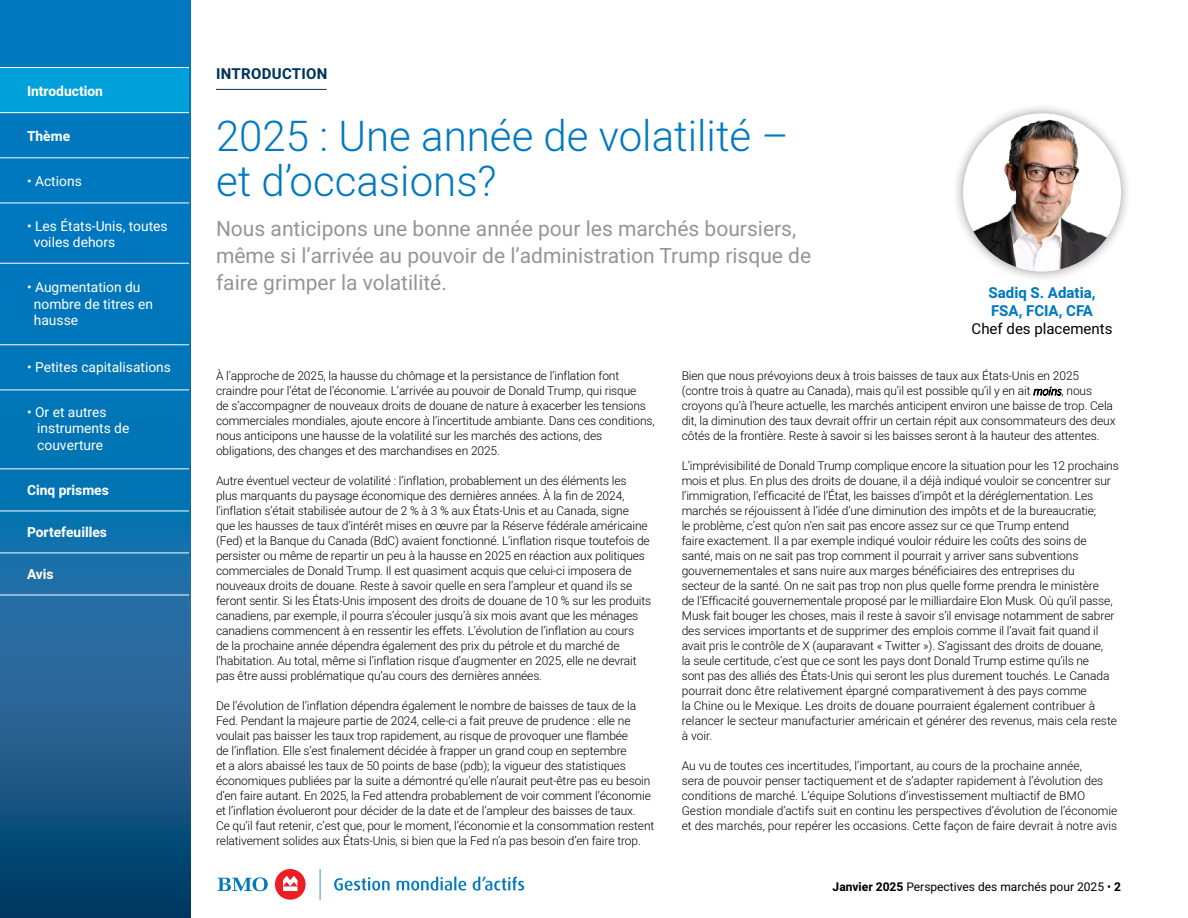
<style>
.page{position:relative;width:1188px;height:918px;background:#fff}
.page>*{position:absolute;margin:0;border:0;box-sizing:border-box;transform-origin:0 0}
.Heading_1{font:300 42px/45px "Heebo";color:#0079c1}
.Paragraph_1{font:21px/27px "Heebo";color:#939598}
.t1{font:700 15px/18px "Heebo";color:#0079c1;text-align:center}
.Heading_2{font:700 15px "Heebo";letter-spacing:.02em;color:#00345d}
.t2{font:13.8px "Heebo";color:#fff}
.t3{font:700 13.8px "Heebo";color:#fff}
.Paragraph_2{font:300 12px/15px "Heebo";letter-spacing:-.01em;color:#000}
.t4{font:12px "Heebo";color:#000}
.s1{font-weight:400;color:#000}
.s2{font-family:"Source Sans Pro";font-style:italic}
.s3{font-weight:700}
</style>
<div class="page">
<div style="left:275px;top:869px;width:31px;height:31px;background:#ed1d24;border-radius:50%"></div>
<svg style="left:283px;top:876px;width:15px;height:15px"></svg>
<svg style="left:320px;top:869px;width:1px;height:31px"></svg>
<svg style="left:218px;top:877px;width:50px;height:14px"></svg>
<svg style="left:334px;top:877px;width:56px;height:14px"></svg>
<svg style="left:473px;top:876px;width:51px;height:15px"></svg>
<svg style="left:397px;top:877px;width:69px;height:14px"></svg>
<svg style="left:0;top:0;width:190px;height:918px;background:#0d6ba7"></svg>
<div style="left:952px;top:102px;width:180px;height:181px;background:#000;opacity:.4"></div>
<img style="left:963px;top:113px;width:158px;height:158px;border-radius:79px">
<hr style="left:216px;top:89px;width:111px;height:1px;background:#00345d">
<div style="left:0;top:68px;width:189px;height:45px;background:#00a0db"></div>
<hr style="left:0;top:112px;width:189px;height:1px;background:#fff">
<hr style="left:0;top:158px;width:189px;height:1px;background:#fff">
<hr style="left:0;top:203px;width:189px;height:1px;background:#fff">
<hr style="left:0;top:390px;width:189px;height:1px;background:#fff">
<hr style="left:0;top:553px;width:189px;height:1px;background:#fff">
<hr style="left:0;top:595px;width:189px;height:1px;background:#fff">
<hr style="left:0;top:263px;width:189px;height:1px;background:#fff">
<hr style="left:0;top:345px;width:189px;height:1px;background:#fff">
<hr style="left:0;top:469px;width:189px;height:1px;background:#fff">
<hr style="left:0;top:511px;width:189px;height:1px;background:#fff">
<hr style="left:0;top:67px;width:189px;height:1px;background:#fff">
<p class="t3" style="left:27px;top:81px;width:77px">Introduction</p>
<p class="t3" style="left:27px;top:126px;width:45px">Thème</p>
<p class="t2" style="left:27px;top:171px;width:56px">• Actions</p>
<p class="t2" style="left:27px;top:216px;width:142px">• Les États-Unis, toutes</p>
<p class="t2" style="left:34px;top:233px;width:83px">voiles dehors</p>
<p class="t2" style="left:27px;top:278px;width:115px">• Augmentation du</p>
<p class="t2" style="left:34px;top:294px;width:121px">nombre de titres en</p>
<p class="t2" style="left:34px;top:311px;width:46px">hausse</p>
<p class="t2" style="left:27px;top:357px;width:146px">• Petites capitalisations</p>
<p class="t2" style="left:27px;top:402px;width:81px">• Or et autres</p>
<p class="t2" style="left:37px;top:419px;width:94px">instruments de</p>
<p class="t2" style="left:37px;top:435px;width:67px">couverture</p>
<p class="t3" style="left:27px;top:480px;width:83px">Cinq prismes</p>
<p class="t3" style="left:27px;top:522px;width:82px">Portefeuilles</p>
<p class="t3" style="left:27px;top:564px;width:28px">Avis</p>
<p class="Heading_2" style="left:216px;top:63px;width:113px">INTRODUCTION</p>
<p class="Heading_1" style="left:216px;top:112px;width:574px">2025 : Une année de volatilité – et d’occasions?</p>
<p class="Paragraph_1" style="left:216px;top:215px;width:597px">Nous anticipons une bonne année pour les marchés boursiers, même si l’arrivée au pouvoir de l’administration Trump risque de faire grimper la volatilité.</p>
<p class="t1" style="left:972px;top:284px;width:142px">Sadiq S. Adatia,<br>FSA, FCIA, CFA<br><span class="s1">Chef des placements</span></p>
<p class="Paragraph_2" style="left:216px;top:368px;width:440px">À l’approche de 2025, la hausse du chômage et la persistance de l’inflation font craindre pour l’état de l’économie. L’arrivée au pouvoir de Donald Trump, qui risque<br>de s’accompagner de nouveaux droits de douane de nature à exacerber les tensions commerciales mondiales, ajoute encore à l’incertitude ambiante. Dans ces conditions, nous anticipons une hausse de la volatilité sur les marchés des actions, des obligations, des changes et des marchandises en 2025.</p>
<p class="Paragraph_2" style="left:216px;top:473px;width:437px">Autre éventuel vecteur de volatilité : l’inflation, probablement un des éléments les<br>plus marquants du paysage économique des dernières années. À la fin de 2024, l’inflation s’était stabilisée autour de 2 % à 3 % aux États-Unis et au Canada, signe<br>que les hausses de taux d’intérêt mises en œuvre par la Réserve fédérale américaine (Fed) et la Banque du Canada (BdC) avaient fonctionné. L’inflation risque toutefois de persister ou même de repartir un peu à la hausse en 2025 en réaction aux politiques commerciales de Donald Trump. Il est quasiment acquis que celui-ci imposera de nouveaux droits de douane. Reste à savoir quelle en sera l’ampleur et quand ils se feront sentir. Si les États-Unis imposent des droits de douane de 10 % sur les produits canadiens, par exemple, il pourra s’écouler jusqu’à six mois avant que les ménages canadiens commencent à en ressentir les effets. L’évolution de l’inflation au cours<br>de la prochaine année dépendra également des prix du pétrole et du marché de l’habitation. Au total, même si l’inflation risque d’augmenter en 2025, elle ne devrait pas être aussi problématique qu’au cours des dernières années.</p>
<p class="Paragraph_2" style="left:216px;top:698px;width:440px">De l’évolution de l’inflation dépendra également le nombre de baisses de taux de la Fed. Pendant la majeure partie de 2024, celle-ci a fait preuve de prudence : elle ne voulait pas baisser les taux trop rapidement, au risque de provoquer une flambée<br>de l’inflation. Elle s’est finalement décidée à frapper un grand coup en septembre<br>et a alors abaissé les taux de 50 points de base (pdb); la vigueur des statistiques économiques publiées par la suite a démontré qu’elle n’aurait peut-être pas eu besoin d’en faire autant. En 2025, la Fed attendra probablement de voir comment l’économie et l’inflation évolueront pour décider de la date et de l’ampleur des baisses de taux.<br>Ce qu’il faut retenir, c’est que, pour le moment, l’économie et la consommation restent</p>
<p class="Paragraph_2" style="left:216px;top:833px;width:426px">relativement solides aux États-Unis, si bien que la Fed n’a pas besoin d’en faire trop.</p>
<p class="Paragraph_2" style="left:682px;top:368px;width:435px">Bien que nous prévoyions deux à trois baisses de taux aux États-Unis en 2025 (contre trois à quatre au Canada), mais qu’il est possible qu’il y en ait <span class="s2">moins</span>, nous croyons qu’à l’heure actuelle, les marchés anticipent environ une baisse de trop. Cela dit, la diminution des taux devrait offrir un certain répit aux consommateurs des deux côtés de la frontière. Reste à savoir si les baisses seront à la hauteur des attentes.</p>
<p class="Paragraph_2" style="left:682px;top:458px;width:439px">L’imprévisibilité de Donald Trump complique encore la situation pour les 12 prochains mois et plus. En plus des droits de douane, il a déjà indiqué vouloir se concentrer sur l’immigration, l’efficacité de l’État, les baisses d’impôt et la déréglementation. Les marchés se réjouissent à l’idée d’une diminution des impôts et de la bureaucratie;<br>le problème, c’est qu’on n’en sait pas encore assez sur ce que Trump entend<br>faire exactement. Il a par exemple indiqué vouloir réduire les coûts des soins de santé, mais on ne sait pas trop comment il pourrait y arriver sans subventions gouvernementales et sans nuire aux marges bénéficiaires des entreprises du<br>secteur de la santé. On ne sait pas trop non plus quelle forme prendra le ministère<br>de l’Efficacité gouvernementale proposé par le milliardaire Elon Musk. Où qu’il passe, Musk fait bouger les choses, mais il reste à savoir s’il envisage notamment de sabrer des services importants et de supprimer des emplois comme il l’avait fait quand il avait pris le contrôle de X (auparavant « Twitter »). S’agissant des droits de douane,<br>la seule certitude, c’est que ce sont les pays dont Donald Trump estime qu’ils ne<br>sont pas des alliés des États-Unis qui seront les plus durement touchés. Le Canada pourrait donc être relativement épargné comparativement à des pays comme<br>la Chine ou le Mexique. Les droits de douane pourraient également contribuer à relancer le secteur manufacturier américain et générer des revenus, mais cela reste à voir.</p>
<p class="Paragraph_2" style="left:682px;top:758px;width:437px">Au vu de toutes ces incertitudes, l’important, au cours de la prochaine année,<br>sera de pouvoir penser tactiquement et de s’adapter rapidement à l’évolution des conditions de marché. L’équipe Solutions d’investissement multiactif de BMO Gestion mondiale d’actifs suit en continu les perspectives d’évolution de l’économie et des marchés, pour repérer les occasions. Cette façon de faire devrait à notre avis</p>
<p class="t4" style="left:833px;top:878px;width:290px"><span class="s3">Janvier 2025</span> Perspectives des marchés pour 2025 • <span class="s3">2</span></p>
</div>
